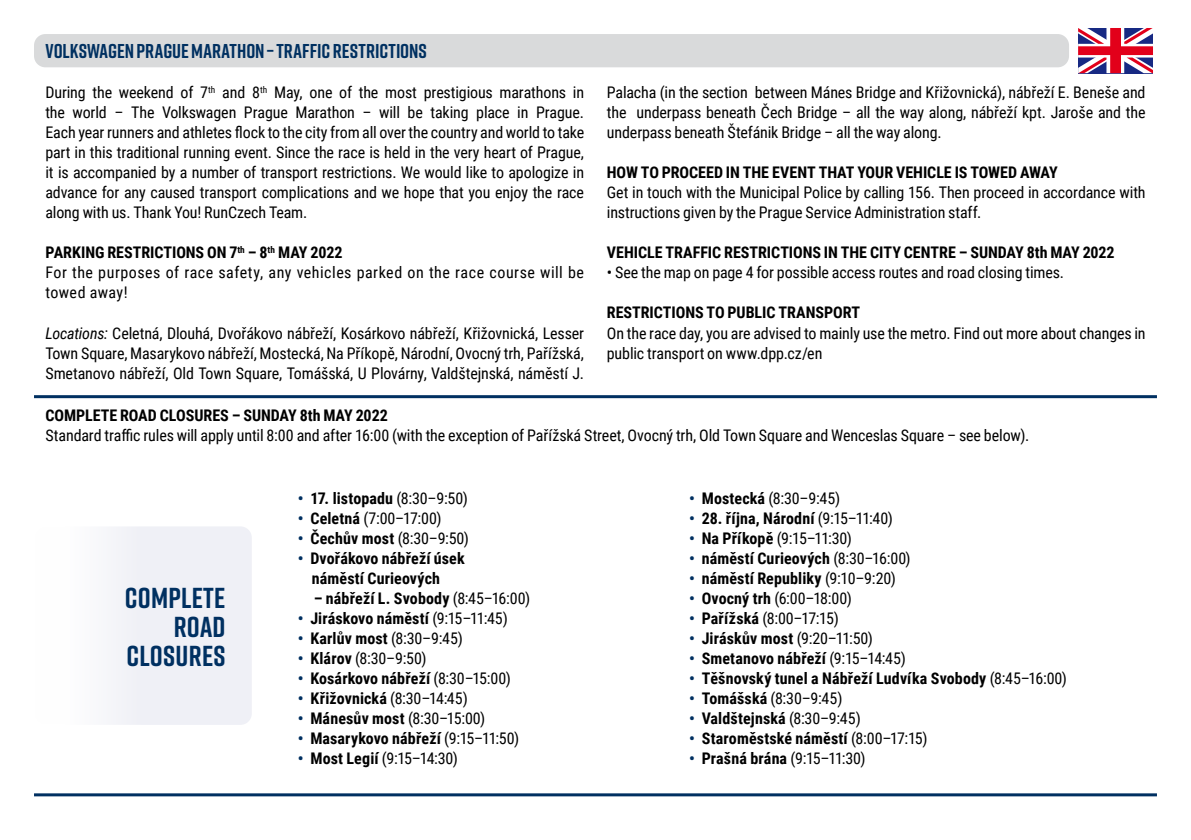
<style>
.page{position:relative;width:1191px;height:840px;background:#fff}
.page>*{position:absolute;margin:0;border:0;box-sizing:border-box;transform-origin:0 0}
.t1{font:700 28.8px/28.8px "Rift";letter-spacing:.01em;color:#003061;text-align:right}
.t2{font:700 20px "Rift";letter-spacing:.005em;color:#003061}
.t3{font:16px/20px "Roboto Condensed";letter-spacing:-.01em;color:#000;text-align:justify}
.t4{font:700 16px/20px "Roboto Condensed";letter-spacing:.005em;color:#000}
.t5{font:16px/20px "Roboto Condensed";letter-spacing:.03em;color:#000}
.s1{font-weight:700}
.s2{font-style:italic}
.s3{color:#003061}
.s4{font-weight:400}
.s5{font-weight:700;color:#003061}
</style>
<div class="page">
<div style="left:34px;top:34px;width:1035px;height:33px;background:#d9dadb;border-radius:11px"></div>
<svg style="left:1078px;top:28px;width:75px;height:45px"></svg>
<hr style="left:34px;top:792px;width:1123px;height:3px;background:#003061">
<hr style="left:34px;top:395px;width:1123px;height:3px;background:#003061">
<div style="left:34px;top:526px;width:218px;height:198px;background:linear-gradient(to right,#fdfdfe,#ebecf4);border-radius:11px"></div>
<p class="t2" style="left:45px;top:37px;width:383px">VOLKSWAGEN PRAGUE MARATHON –TRAFFIC RESTRICTIONS</p>
<p class="t3" style="left:45px;top:82px;width:540px">During the weekend of 7<sup>th</sup> and 8<sup>th</sup> May, one of the most prestigious marathons in the world – The Volkswagen Prague Marathon – will be taking place in Prague.<br>Each year runners and athletes flock to the city from all over the country and world to take part in this traditional running event. Since the race is held in the very heart of Prague, it is accompanied by a number of transport restrictions. We would like to apologize in advance for any caused transport complications and we hope that you enjoy the race along with us. Thank You! RunCzech Team.</p>
<p class="t5" style="left:45px;top:242px;width:540px"><span class="s1">PARKING RESTRICTIONS ON 7</span><sup>th</sup> <span class="s1">– 8</span><sup>th</sup> <span class="s1">MAY 2022<br></span>For the purposes of race safety, any vehicles parked on the race course will be towed away!</p>
<p class="t3" style="left:45px;top:322px;width:540px"><span class="s2">Locations:</span> Celetná, Dlouhá, Dvořákovo nábřeží, Kosárkovo nábřeží, Křižovnická, Lesser Town Square, Masarykovo nábřeží, Mostecká, Na Příkopě, Národní, Ovocný trh, Pařížská, Smetanovo nábřeží, Old Town Square, Tomášská, U Plovárny, Valdštejnská, náměstí J.</p>
<p class="t3" style="left:607px;top:82px;width:540px">Palacha (in the section between Mánes Bridge and Křižovnická), nábřeží E. Beneše and the underpass beneath Čech Bridge – all the way along, nábřeží kpt. Jaroše and the underpass beneath Štefánik Bridge – all the way along.</p>
<p class="t4" style="left:607px;top:162px;width:452px">HOW TO PROCEED IN THE EVENT THAT YOUR VEHICLE IS TOWED AWAY</p>
<p class="t3" style="left:607px;top:182px;width:540px">Get in touch with the Municipal Police by calling 156. Then proceed in accordance with instructions given by the Prague Service Administration staff.</p>
<p class="t4" style="left:607px;top:242px;width:509px">VEHICLE TRAFFIC RESTRICTIONS IN THE CITY CENTRE – SUNDAY 8th MAY 2022</p>
<p class="t3" style="left:607px;top:262px;width:459px">• See the map on page 4 for possible access routes and road closing times.</p>
<p class="t4" style="left:607px;top:302px;width:255px">RESTRICTIONS TO PUBLIC TRANSPORT</p>
<p class="t3" style="left:607px;top:322px;width:540px">On the race day, you are advised to mainly use the metro. Find out more about changes in public transport on www.dpp.cz/en</p>
<p class="t4" style="left:45px;top:405px;width:344px">COMPLETE ROAD CLOSURES – SUNDAY 8th MAY 2022</p>
<p class="t3" style="left:45px;top:425px;width:985px">Standard traffic rules will apply until 8:00 and after 16:00 (with the exception of Pařížská Street, Ovocný trh, Old Town Square and Wenceslas Square – see below).</p>
<h1 class="t1" style="left:125px;top:582px;width:102px">COMPLETE<br>ROAD<br>CLOSURES</h1>
<p class="t4" style="left:298px;top:487px;width:171px"><span class="s3">•</span> 17. listopadu <span class="s4">(8:30–9:50)</span></p>
<p class="t3" style="left:298px;top:507px;width:145px"><span class="s5">•</span> <span class="s1">Celetná</span> (7:00–17:00)</p>
<p class="t3" style="left:298px;top:527px;width:173px"><span class="s5">•</span> <span class="s1">Čechův most</span> (8:30–9:50)</p>
<p class="t4" style="left:312px;top:547px;width:154px;text-indent:-14px"><span class="s3">•</span> Dvořákovo nábřeží úsek náměstí Curieových</p>
<p class="t4" style="left:314px;top:587px;width:218px">– nábřeží L. Svobody <span class="s4">(8:45–16:00)</span></p>
<p class="t4" style="left:298px;top:607px;width:212px"><span class="s3">•</span> Jiráskovo náměstí <span class="s4">(9:15–11:45)</span></p>
<p class="t3" style="left:298px;top:627px;width:167px"><span class="s5">•</span> <span class="s1">Karlův most</span> (8:30–9:45)</p>
<p class="t3" style="left:298px;top:647px;width:130px"><span class="s5">•</span> <span class="s1">Klárov</span> (8:30–9:50)</p>
<p class="t4" style="left:298px;top:667px;width:215px"><span class="s3">•</span> Kosárkovo nábřeží <span class="s4">(8:30–15:00)</span></p>
<p class="t3" style="left:298px;top:687px;width:172px"><span class="s5">•</span> <span class="s1">Křižovnická</span> (8:30–14:45)</p>
<p class="t3" style="left:298px;top:707px;width:189px"><span class="s5">•</span> <span class="s1">Mánesův most</span> (8:30–15:00)</p>
<p class="t4" style="left:298px;top:727px;width:223px"><span class="s3">•</span> Masarykovo nábřeží <span class="s4">(9:15–11:50)</span></p>
<p class="t3" style="left:298px;top:747px;width:162px"><span class="s5">•</span> <span class="s1">Most Legií</span> (9:15–14:30)</p>
<p class="t3" style="left:689px;top:487px;width:153px"><span class="s5">•</span> <span class="s1">Mostecká</span> (8:30–9:45)</p>
<p class="t4" style="left:689px;top:507px;width:205px"><span class="s3">•</span> 28. října, Národní <span class="s4">(9:15–11:40)</span></p>
<p class="t3" style="left:689px;top:527px;width:164px"><span class="s5">•</span> <span class="s1">Na Příkopě</span> (9:15–11:30)</p>
<p class="t4" style="left:689px;top:547px;width:223px"><span class="s3">•</span> náměstí Curieových <span class="s4">(8:30–16:00)</span></p>
<p class="t4" style="left:689px;top:567px;width:208px"><span class="s3">•</span> náměstí Republiky <span class="s4">(9:10–9:20)</span></p>
<p class="t3" style="left:689px;top:587px;width:164px"><span class="s5">•</span> <span class="s1">Ovocný trh</span> (6:00–18:00)</p>
<p class="t3" style="left:689px;top:607px;width:151px"><span class="s5">•</span> <span class="s1">Pařížská</span> (8:00–17:15)</p>
<p class="t4" style="left:689px;top:627px;width:185px"><span class="s3">•</span> Jiráskův most <span class="s4">(9:20–11:50)</span></p>
<p class="t4" style="left:689px;top:647px;width:218px"><span class="s3">•</span> Smetanovo nábřeží <span class="s4">(9:15–14:45)</span></p>
<p class="t4" style="left:689px;top:667px;width:379px"><span class="s3">•</span> Těšnovský tunel a Nábřeží Ludvíka Svobody <span class="s4">(8:45–16:00)</span></p>
<p class="t3" style="left:689px;top:687px;width:155px"><span class="s5">•</span> <span class="s1">Tomášská</span> (8:30–9:45)</p>
<p class="t4" style="left:689px;top:707px;width:173px"><span class="s3">•</span> Valdštejnská <span class="s4">(8:30–9:45)</span></p>
<p class="t4" style="left:689px;top:727px;width:240px"><span class="s3">•</span> Staroměstské náměstí <span class="s4">(8:00–17:15)</span></p>
<p class="t3" style="left:689px;top:747px;width:178px"><span class="s5">•</span> <span class="s1">Prašná brána</span> (9:15–11:30)</p>
</div>
